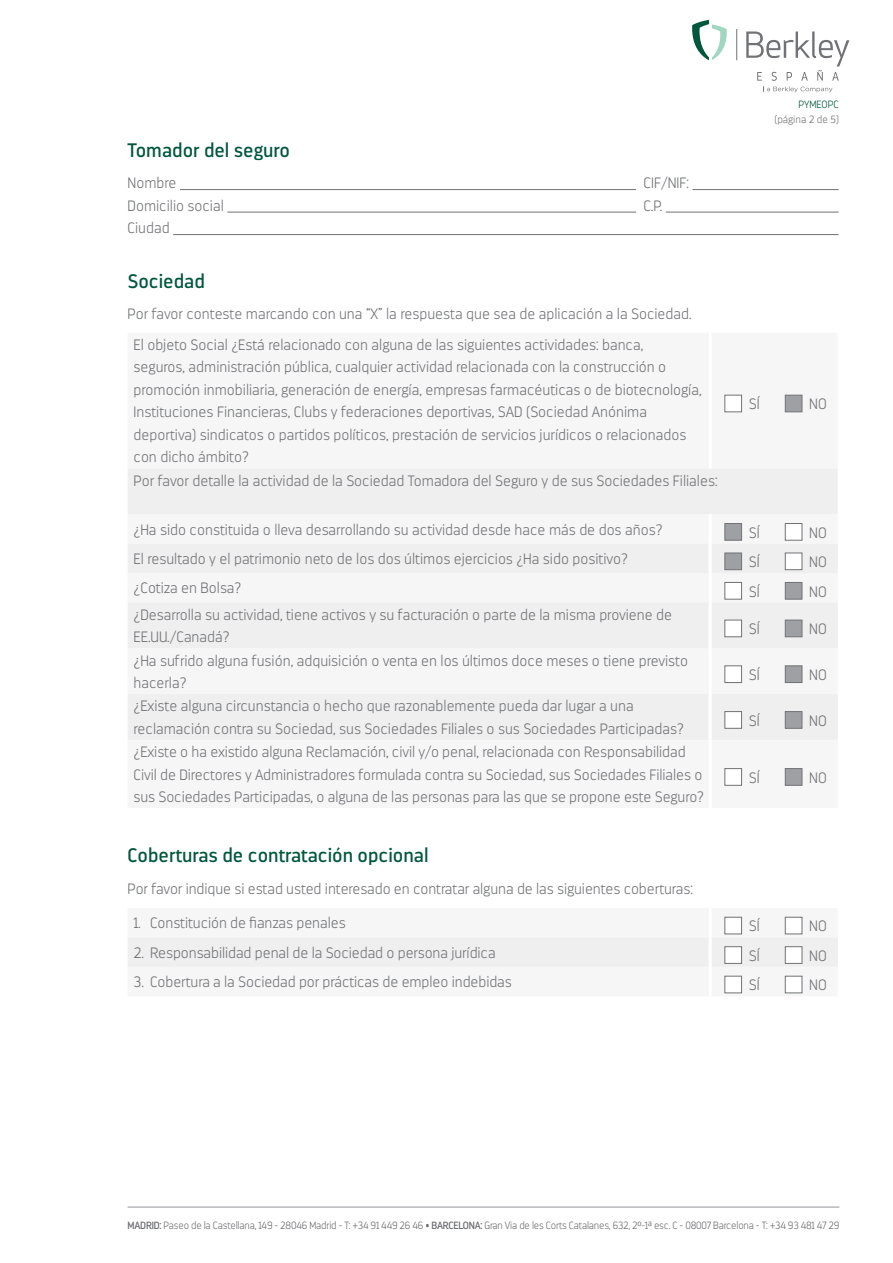
<style>
.page{position:relative;width:893px;height:1263px;background:#fff}
.page>*{position:absolute;margin:0;border:0;box-sizing:border-box;transform-origin:0 0}
.t1{font:19.5px "Darwin";color:#00573c}
.Text_Normal{font:200 15px/22.5px "Darwin";color:#717275}
.t2{font:200 10.5px "Darwin";letter-spacing:-.02em;color:#6c6d70}
.t3{font:200 10.5px "Darwin";color:#717275}
.t4{font:200 10.5px "Darwin";color:#00573c}
.s1{font-weight:400}
</style>
<div class="page">
<hr style="left:128px;top:1207px;width:711px;height:1px;background:#939598">
<svg style="left:692px;top:20px;width:35px;height:40px"></svg>
<hr style="left:736px;top:29px;width:1px;height:31px;background:#717275">
<svg style="left:746px;top:32px;width:103px;height:60px"></svg>
<hr style="left:180px;top:189px;width:456px;height:1px;background:#717275">
<hr style="left:692px;top:189px;width:147px;height:1px;background:#717275">
<hr style="left:227px;top:212px;width:409px;height:1px;background:#717275">
<hr style="left:666px;top:212px;width:173px;height:1px;background:#717275">
<hr style="left:173px;top:234px;width:666px;height:1px;background:#717275">
<div style="left:128px;top:468px;width:710px;height:272px;background:#efeff0"></div>
<hr style="left:709px;top:514px;width:3px;height:30px;background:#fff">
<hr style="left:709px;top:544px;width:3px;height:29px;background:#fff">
<hr style="left:709px;top:573px;width:3px;height:29px;background:#fff">
<hr style="left:709px;top:602px;width:3px;height:46px;background:#fff">
<hr style="left:709px;top:648px;width:3px;height:46px;background:#fff">
<hr style="left:709px;top:694px;width:3px;height:46px;background:#fff">
<div style="left:724px;top:395px;width:18px;height:17px;border:1px solid #717275"></div>
<div style="left:785px;top:395px;width:17px;height:17px;background:#9fa0a4;border:1px solid #717275"></div>
<div style="left:724px;top:523px;width:18px;height:18px;background:#9fa0a4;border:1px solid #717275"></div>
<div style="left:785px;top:523px;width:17px;height:18px;background:#fff;border:1px solid #717275"></div>
<div style="left:724px;top:553px;width:18px;height:17px;background:#9fa0a4;border:1px solid #717275"></div>
<div style="left:785px;top:553px;width:17px;height:17px;background:#fff;border:1px solid #717275"></div>
<div style="left:725px;top:582px;width:17px;height:17px;background:#fff"></div>
<div style="left:724px;top:582px;width:18px;height:17px;border:1px solid #717275"></div>
<div style="left:785px;top:582px;width:17px;height:17px;background:#9fa0a4;border:1px solid #717275"></div>
<div style="left:725px;top:620px;width:17px;height:17px;background:#fff"></div>
<div style="left:724px;top:620px;width:18px;height:17px;border:1px solid #717275"></div>
<div style="left:785px;top:620px;width:17px;height:17px;background:#9fa0a4;border:1px solid #717275"></div>
<div style="left:725px;top:666px;width:17px;height:16px;background:#fff"></div>
<div style="left:724px;top:665px;width:18px;height:18px;border:1px solid #717275"></div>
<div style="left:785px;top:665px;width:17px;height:18px;background:#9fa0a4;border:1px solid #717275"></div>
<div style="left:725px;top:711px;width:17px;height:17px;background:#fff"></div>
<div style="left:724px;top:711px;width:18px;height:18px;border:1px solid #717275"></div>
<div style="left:785px;top:711px;width:17px;height:18px;background:#9fa0a4;border:1px solid #717275"></div>
<div style="left:724px;top:768px;width:18px;height:18px;border:1px solid #717275"></div>
<div style="left:785px;top:768px;width:17px;height:18px;background:#9fa0a4;border:1px solid #717275"></div>
<svg style="left:724px;top:916px;width:79px;height:78px;fill:#f6f6f7"></svg>
<div style="left:128px;top:937px;width:710px;height:30px;background:#efeff0"></div>
<hr style="left:709px;top:937px;width:3px;height:30px;background:#fff">
<div style="left:725px;top:917px;width:17px;height:17px;background:#fff"></div>
<div style="left:724px;top:917px;width:18px;height:17px;border:1px solid #717275"></div>
<div style="left:785px;top:917px;width:17px;height:17px;background:#fff;border:1px solid #717275"></div>
<div style="left:725px;top:947px;width:17px;height:16px;background:#fff"></div>
<div style="left:724px;top:946px;width:18px;height:18px;border:1px solid #717275"></div>
<div style="left:785px;top:946px;width:17px;height:18px;background:#fff;border:1px solid #717275"></div>
<div style="left:725px;top:976px;width:17px;height:17px;background:#fff"></div>
<div style="left:724px;top:976px;width:18px;height:17px;border:1px solid #717275"></div>
<div style="left:785px;top:976px;width:17px;height:17px;background:#fff;border:1px solid #717275"></div>
<p class="t4" style="left:799px;top:98px;width:42px">PYMEOPC</p>
<p class="t1" style="left:128px;top:139px;width:164px">Tomador del seguro</p>
<p class="Text_Normal" style="left:128px;top:172px;width:50px">Nombre</p>
<p class="Text_Normal" style="left:644px;top:172px;width:47px">CIF/NIF:</p>
<p class="Text_Normal" style="left:128px;top:194px;width:98px">Domicilio social</p>
<p class="Text_Normal" style="left:644px;top:194px;width:20px">C.P.</p>
<p class="Text_Normal" style="left:128px;top:217px;width:44px">Ciudad</p>
<p class="t1" style="left:128px;top:269px;width:79px">Sociedad</p>
<p class="Text_Normal" style="left:128px;top:302px;width:566px">Por favor conteste marcando con una “X” la respuesta que sea de aplicación a la Sociedad.</p>
<p class="Text_Normal" style="left:134px;top:334px;width:569px">El objeto Social ¿Está relacionado con alguna de las siguientes actividades: banca,<br>seguros, administración pública, cualquier actividad relacionada con la construcción o promoción inmobiliaria, generación de energía, empresas farmacéuticas o de biotecnología, Instituciones Financieras, Clubs y federaciones deportivas, SAD (Sociedad Anónima deportiva) sindicatos o partidos políticos, prestación de servicios jurídicos o relacionados con dicho ámbito?</p>
<p class="t3" style="left:774px;top:113px;width:66px">(página 2 de 5)</p>
<p class="Text_Normal" style="left:749px;top:393px;width:12px">SÍ</p>
<p class="Text_Normal" style="left:809px;top:393px;width:19px">NO</p>
<p class="Text_Normal" style="left:134px;top:469px;width:585px">Por favor detalle la actividad de la Sociedad Tomadora del Seguro y de sus Sociedades Filiales:</p>
<p class="Text_Normal" style="left:134px;top:518px;width:530px">¿Ha sido constituida o lleva desarrollando su actividad desde hace más de dos años?</p>
<p class="Text_Normal" style="left:749px;top:521px;width:12px">SÍ</p>
<p class="Text_Normal" style="left:809px;top:521px;width:19px">NO</p>
<p class="Text_Normal" style="left:134px;top:548px;width:496px">El resultado y el patrimonio neto de los dos últimos ejercicios ¿Ha sido positivo?</p>
<p class="Text_Normal" style="left:749px;top:551px;width:12px">SÍ</p>
<p class="Text_Normal" style="left:809px;top:551px;width:19px">NO</p>
<p class="Text_Normal" style="left:134px;top:577px;width:109px">¿Cotiza en Bolsa?</p>
<p class="Text_Normal" style="left:749px;top:580px;width:12px">SÍ</p>
<p class="Text_Normal" style="left:809px;top:580px;width:19px">NO</p>
<p class="Text_Normal" style="left:134px;top:603px;width:540px">¿Desarrolla su actividad, tiene activos y su facturación o parte de la misma proviene de<br>EE.UU./Canadá?</p>
<p class="Text_Normal" style="left:749px;top:618px;width:12px">SÍ</p>
<p class="Text_Normal" style="left:809px;top:618px;width:19px">NO</p>
<p class="Text_Normal" style="left:134px;top:649px;width:556px">¿Ha sufrido alguna fusión, adquisición o venta en los últimos doce meses o tiene previsto hacerla?</p>
<p class="Text_Normal" style="left:134px;top:695px;width:552px">¿Existe alguna circunstancia o hecho que razonablemente pueda dar lugar a una reclamación contra su Sociedad, sus Sociedades Filiales o sus Sociedades Participadas?</p>
<p class="Text_Normal" style="left:134px;top:741px;width:572px">¿Existe o ha existido alguna Reclamación, civil y/o penal, relacionada con Responsabilidad<br>Civil de Directores y Administradores formulada contra su Sociedad, sus Sociedades Filiales o sus Sociedades Participadas, o alguna de las personas para las que se propone este Seguro?</p>
<p class="Text_Normal" style="left:749px;top:664px;width:12px">SÍ</p>
<p class="Text_Normal" style="left:809px;top:664px;width:19px">NO</p>
<p class="Text_Normal" style="left:749px;top:709px;width:12px">SÍ</p>
<p class="Text_Normal" style="left:809px;top:709px;width:19px">NO</p>
<p class="Text_Normal" style="left:749px;top:766px;width:12px">SÍ</p>
<p class="Text_Normal" style="left:809px;top:766px;width:19px">NO</p>
<p class="t1" style="left:128px;top:844px;width:302px">Coberturas de contratación opcional</p>
<p class="Text_Normal" style="left:128px;top:877px;width:567px">Por favor indique si estad usted interesado en contratar alguna de las siguientes coberturas:</p>
<p class="Text_Normal" style="left:134px;top:912px;width:214px">1. Constitución de fianzas penales</p>
<p class="Text_Normal" style="left:749px;top:915px;width:12px">SÍ</p>
<p class="Text_Normal" style="left:809px;top:915px;width:19px">NO</p>
<p class="Text_Normal" style="left:134px;top:941px;width:364px">2. Responsabilidad penal de la Sociedad o persona jurídica</p>
<p class="Text_Normal" style="left:749px;top:944px;width:12px">SÍ</p>
<p class="Text_Normal" style="left:809px;top:944px;width:19px">NO</p>
<p class="Text_Normal" style="left:134px;top:971px;width:380px">3. Cobertura a la Sociedad por prácticas de empleo indebidas</p>
<p class="Text_Normal" style="left:749px;top:974px;width:12px">SÍ</p>
<p class="Text_Normal" style="left:809px;top:974px;width:19px">NO</p>
<p class="t2" style="left:128px;top:1219px;width:713px"><span class="s1">MADRID:</span> Paseo de la Castellana, 149 - 28046 Madrid - T: +34 91 449 26 46 • <span class="s1">BARCELONA:</span> Gran Via de les Corts Catalanes, 632, 2º-1ª esc. C - 08007 Barcelona - T: +34 93 481 47 29</p>
</div>
